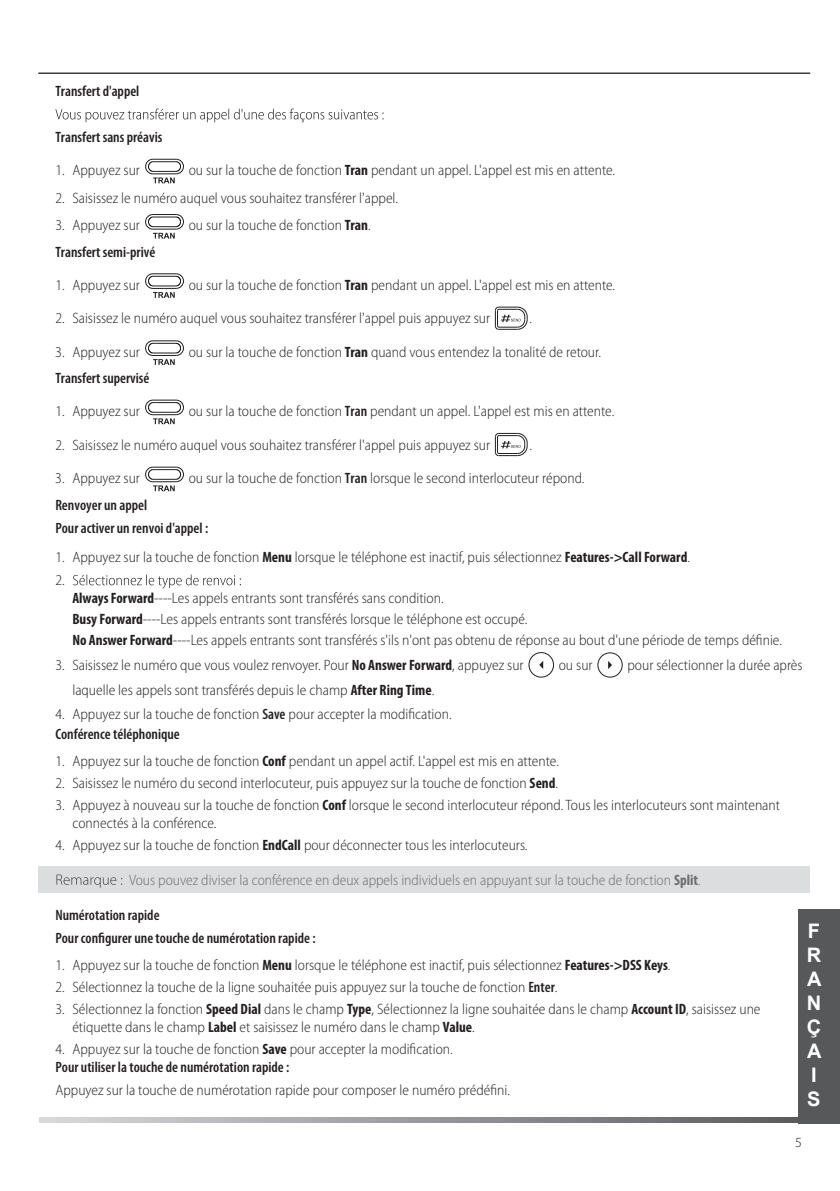
<style>
.page{position:relative;width:840px;height:1191px;background:#fff}
.page>*{position:absolute;margin:0;border:0;box-sizing:border-box;transform-origin:0 0}
.t1{font:700 20px/24px "Arial";color:#fff}
.t2{font:300 semi-condensed 15px/18px "Myriad Pro";color:#231f20}
.t3{font:600 condensed 15px/23px "Myriad Pro";color:#231f20}
.t4{font:300 semi-condensed 15px "Myriad Pro";color:#6c6d70}
.t5{font:300 14px "Myriad Pro";color:#231f20}
.s1{font-weight:700;font-stretch:condensed}
.s2{font-weight:600;font-stretch:condensed}
</style>
<div class="page">
<svg style="left:40px;top:1117px;width:757px;height:6px;background:#989a9d"></svg>
<hr style="left:38px;top:72px;width:771px;height:2px;background:#3e3e3f">
<svg style="left:55px;top:109px;width:328px;height:13px"></svg>
<svg style="left:145px;top:159px;width:39px;height:24px"></svg>
<svg style="left:145px;top:214px;width:39px;height:25px"></svg>
<svg style="left:145px;top:273px;width:39px;height:25px"></svg>
<svg style="left:494px;top:306px;width:33px;height:24px"></svg>
<svg style="left:145px;top:340px;width:39px;height:25px"></svg>
<svg style="left:145px;top:399px;width:39px;height:25px"></svg>
<svg style="left:494px;top:433px;width:33px;height:23px"></svg>
<svg style="left:145px;top:466px;width:39px;height:25px"></svg>
<svg style="left:73px;top:574px;width:168px;height:14px"></svg>
<svg style="left:539px;top:661px;width:4px;height:8px"></svg>
<div style="left:528px;top:652px;width:25px;height:25px;border:1px solid #221f1f;border-radius:50%"></div>
<svg style="left:608px;top:661px;width:3px;height:8px"></svg>
<div style="left:597px;top:652px;width:25px;height:25px;border:1px solid #221f1f;border-radius:50%"></div>
<div style="left:38px;top:866px;width:771px;height:26px;background:#dcdddf"></div>
<svg style="left:56px;top:874px;width:66px;height:13px"></svg>
<div style="left:797px;top:909px;width:42px;height:214px;background:#57585a"></div>
<p class="t3" style="left:55px;top:80px;width:86px">Transfert d'appel</p>
<p class="t3" style="left:55px;top:126px;width:109px">Transfert sans préavis</p>
<p class="t2" style="left:55px;top:161px;width:86px">1. Appuyez sur</p>
<p class="t2" style="left:189px;top:161px;width:427px">ou sur la touche de fonction <span class="s1">Tran</span> pendant un appel. L'appel est mis en attente.</p>
<p class="t2" style="left:55px;top:189px;width:344px">2. Saisissez le numéro auquel vous souhaitez transférer l'appel.</p>
<p class="t2" style="left:55px;top:217px;width:86px">3. Appuyez sur</p>
<p class="t2" style="left:189px;top:217px;width:183px">ou sur la touche de fonction <span class="s1">Tran</span>.</p>
<p class="t3" style="left:55px;top:241px;width:101px">Transfert semi-privé</p>
<p class="t2" style="left:55px;top:276px;width:86px">1. Appuyez sur</p>
<p class="t2" style="left:189px;top:276px;width:427px">ou sur la touche de fonction <span class="s1">Tran</span> pendant un appel. L'appel est mis en attente.</p>
<p class="t2" style="left:55px;top:309px;width:436px">2. Saisissez le numéro auquel vous souhaitez transférer l'appel puis appuyez sur</p>
<p class="t2" style="left:529px;top:309px;width:4px">.</p>
<p class="t2" style="left:55px;top:343px;width:86px">3. Appuyez sur</p>
<p class="t2" style="left:189px;top:343px;width:413px">ou sur la touche de fonction <span class="s1">Tran</span> quand vous entendez la tonalité de retour.</p>
<p class="t3" style="left:55px;top:367px;width:96px">Transfert supervisé</p>
<p class="t2" style="left:55px;top:402px;width:86px">1. Appuyez sur</p>
<p class="t2" style="left:189px;top:402px;width:427px">ou sur la touche de fonction <span class="s2">Tran</span> pendant un appel. L'appel est mis en attente.</p>
<p class="t2" style="left:55px;top:436px;width:436px">2. Saisissez le numéro auquel vous souhaitez transférer l'appel puis appuyez sur</p>
<p class="t2" style="left:529px;top:436px;width:4px">.</p>
<p class="t2" style="left:55px;top:469px;width:86px">3. Appuyez sur</p>
<p class="t2" style="left:189px;top:469px;width:397px">ou sur la touche de fonction <span class="s2">Tran</span> lorsque le second interlocuteur répond.</p>
<p class="t3" style="left:55px;top:493px;width:154px">Renvoyer un appel<br>Pour activer un renvoi d'appel :</p>
<p class="t2" style="left:55px;top:545px;width:635px;line-height:23.6px">1. Appuyez sur la touche de fonction <span class="s1">Menu</span> lorsque le téléphone est inactif, puis sélectionnez <span class="s1">Features-&gt;Call Forward</span>.<br>2.</p>
<p class="t2" style="left:72px;top:588px;width:710px;line-height:20.8px"><span class="s1">Always Forward</span>----Les appels entrants sont transférés sans condition.<br><span class="s1">Busy Forward</span>----Les appels entrants sont transférés lorsque le téléphone est occupé.<br><span class="s1">No Answer Forward</span>----Les appels entrants sont transférés s'ils n'ont pas obtenu de réponse au bout d'une période de temps définie.</p>
<p class="t2" style="left:55px;top:656px;width:469px">3. Saisissez le numéro que vous voulez renvoyer. Pour <span class="s1">No Answer Forward</span>, appuyez sur</p>
<p class="t2" style="left:558px;top:656px;width:35px">ou sur</p>
<p class="t2" style="left:627px;top:656px;width:176px">pour sélectionner la durée après</p>
<p class="t2" style="left:72px;top:681px;width:363px">laquelle les appels sont transférés depuis le champ <span class="s1">After Ring Time</span>.</p>
<p class="t2" style="left:55px;top:704px;width:397px;line-height:20px">4. Appuyez sur la touche de fonction <span class="s2">Save</span> pour accepter la modification.<br><span class="s2">Conférence téléphonique</span></p>
<p class="t2" style="left:55px;top:752px;width:505px">1. Appuyez sur la touche de fonction <span class="s1">Conf</span> pendant un appel actif. L'appel est mis en attente.</p>
<p class="t2" style="left:55px;top:774px;width:504px">2. Saisissez le numéro du second interlocuteur, puis appuyez sur la touche de fonction <span class="s1">Send</span>.</p>
<p class="t2" style="left:72px;top:796px;width:708px;text-indent:-17px">3. Appuyez à nouveau sur la touche de fonction <span class="s1">Conf</span> lorsque le second interlocuteur répond. Tous les interlocuteurs sont maintenant connectés à la conférence.</p>
<p class="t2" style="left:55px;top:836px;width:473px">4. Appuyez sur la touche de fonction <span class="s1">EndCall</span> pour déconnecter tous les interlocuteurs.</p>
<p class="t4" style="left:129px;top:871px;width:573px">Vous pouvez diviser la conférence en deux appels individuels en appuyant sur la touche de fonction <span class="s1">Split</span>.</p>
<p class="t3" style="left:55px;top:903px;width:262px">Numérotation rapide<br>Pour configurer une touche de numérotation rapide :</p>
<p class="t2" style="left:55px;top:956px;width:616px">1. Appuyez sur la touche de fonction <span class="s1">Menu</span> lorsque le téléphone est inactif, puis sélectionnez <span class="s1">Features-&gt;DSS Keys</span>.</p>
<p class="t2" style="left:55px;top:978px;width:503px">2. Sélectionnez la touche de la ligne souhaitée puis appuyez sur la touche de fonction <span class="s2">Enter</span>.</p>
<p class="t2" style="left:72px;top:1000px;width:689px;text-indent:-17px">3. Sélectionnez la fonction <span class="s1">Speed Dial</span> dans le champ <span class="s1">Type</span>, Sélectionnez la ligne souhaitée dans le champ <span class="s1">Account ID</span>, saisissez une étiquette dans le champ <span class="s1">Label</span> et saisissez le numéro dans le champ <span class="s1">Value</span>.</p>
<p class="t2" style="left:55px;top:1040px;width:399px">4. Appuyez sur la touche de fonction <span class="s1">Save</span> pour accepter la modification.<br><span class="s2">Pour utiliser la touche de numérotation rapide :</span></p>
<p class="t2" style="left:55px;top:1081px;width:456px">Appuyez sur la touche de numérotation rapide pour composer le numéro prédéfini.</p>
<h1 class="t1" style="left:806px;top:919px;width:16px">F<br>R<br>A<br>N<br>Ç<br>A<br>I<br>S</h1>
<p class="t5" style="left:794px;top:1133px;width:8px">5</p>
</div>
